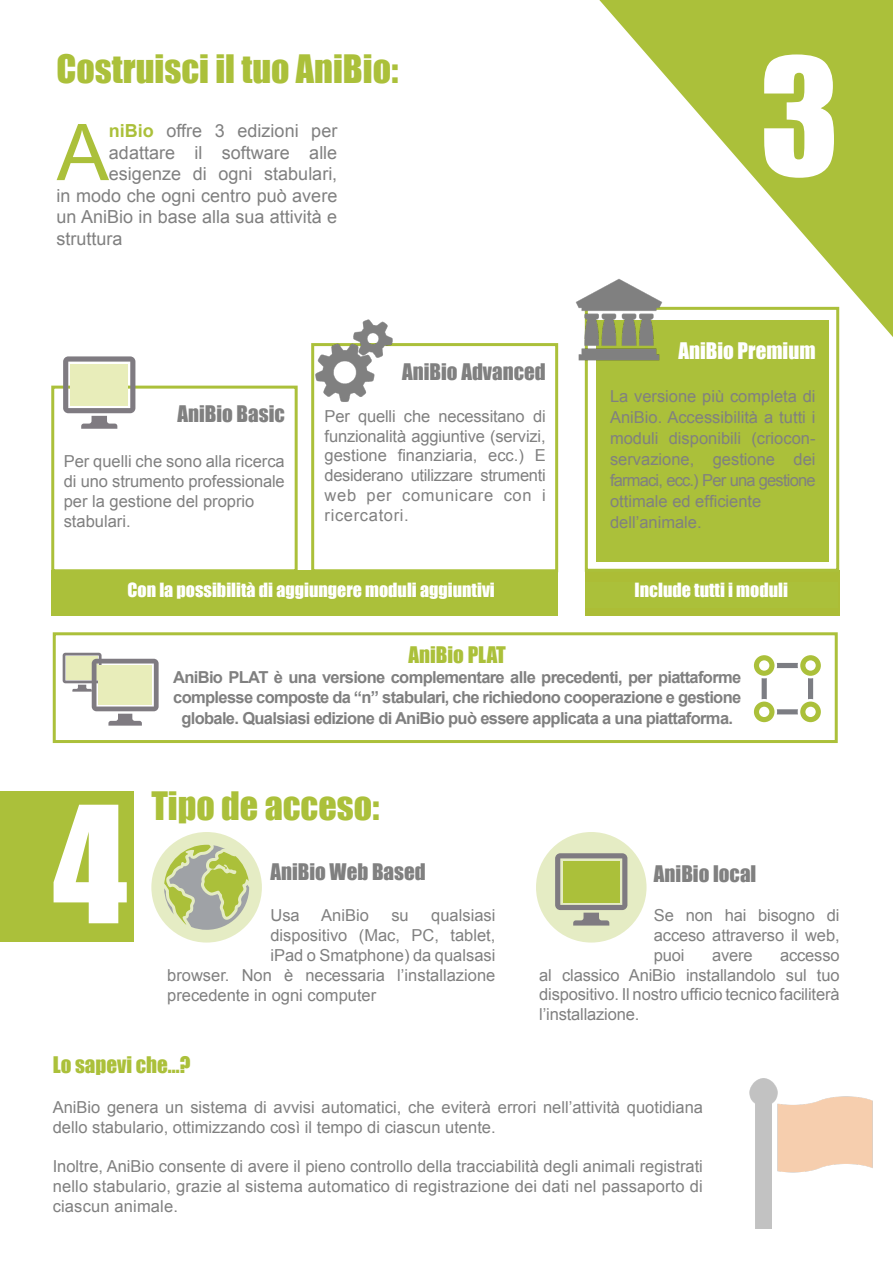
<style>
.page{position:relative;width:893px;height:1263px;background:#fff}
.page>*{position:absolute;margin:0;border:0;box-sizing:border-box;transform-origin:0 0}
.t1{font:150px "Impact";color:#fff}
.t2{font:78.3px "Arial";color:#abc03a}
.t3{font:36px "Impact";color:#abc03a}
.t4{font:21px "Impact";color:#808080}
.t5{font:21px "Impact";color:#abc03a}
.t6{font:21px "Impact";color:#fff}
.t7{font:18px "Arial";color:#808080}
.t8{font:18px "Impact";color:#fff}
.t9{font:16.5px/19.8px "Arial";color:#808080;text-align:justify}
.t10{font:700 16.5px/19.8px "Arial";letter-spacing:-.04em;color:#808080}
.s1{font-weight:700;color:#abc03a}
</style>
<div class="page">
<div style="left:51px;top:386px;width:247px;height:186px;border:3px solid #abc03a"></div>
<div style="left:311px;top:343px;width:247px;height:229px;border:3px solid #abc03a"></div>
<svg style="left:599px;top:0;width:294px;height:337px;fill:#abc03a"></svg>
<div style="left:51px;top:570px;width:507px;height:45px;background:#abc03a"></div>
<div style="left:585px;top:570px;width:254px;height:45px;background:#acbd36"></div>
<div style="left:585px;top:583px;width:253px;height:25px;background:#abc03a"></div>
<div style="left:53px;top:632px;width:785px;height:111px;border:3px solid #abc03a"></div>
<img style="left:749px;top:1078px;width:124px;height:151px">
<div style="left:597px;top:321px;width:232px;height:241px;background:#abc03a"></div>
<div style="left:585px;top:307px;width:254px;height:265px;border:3px solid #abc03a"></div>
<img style="left:311px;top:319px;width:89px;height:87px">
<img style="left:575px;top:274px;width:90px;height:92px">
<svg style="left:63px;top:356px;width:72px;height:73px"></svg>
<svg style="left:63px;top:653px;width:96px;height:73px"></svg>
<div style="left:0;top:791px;width:134px;height:151px;background:#abc03a"></div>
<div style="left:537px;top:833px;width:108px;height:108px;background:#e5ecc4;border-radius:50%"></div>
<div style="left:536px;top:832px;width:111px;height:110px;border:2px solid #abc03a;border-radius:50%"></div>
<svg style="left:555px;top:853px;width:72px;height:72px"></svg>
<div style="left:151px;top:832px;width:111px;height:110px;background:#e5ecc4;border-radius:50%"></div>
<svg style="left:164px;top:845px;width:85px;height:85px"></svg>
<svg style="left:754px;top:655px;width:67px;height:67px"></svg>
<p class="t3" style="left:57px;top:41px;width:343px">Costruisci il tuo AniBio:</p>
<p class="t1" style="left:760px;top:0;width:81px">3</p>
<p class="t2" style="left:57px;top:101px;width:54px">A</p>
<p class="t7" style="left:109px;top:119px;width:230px"><span class="s1">niBio</span> offre 3 edizioni per</p>
<p class="t7" style="left:109px;top:140px;width:230px">adattare il software alle</p>
<p class="t7" style="left:109px;top:162px;width:230px">esigenze di ogni stabulari,</p>
<p class="t7" style="left:57px;top:184px;width:282px">in modo che ogni centro può avere</p>
<p class="t7" style="left:57px;top:205px;width:282px">un AniBio in base alla sua attività e</p>
<p class="t7" style="left:57px;top:227px;width:68px">struttura</p>
<p class="t4" style="left:177px;top:398px;width:109px">AniBio Basic</p>
<p class="t9" style="left:64px;top:452px;width:223px">Per quelli che sono alla ricerca di uno strumento professionale per la gestione del proprio</p>
<p class="t9" style="left:64px;top:511px;width:68px">stabulari.</p>
<p class="t4" style="left:402px;top:356px;width:145px">AniBio Advanced</p>
<p class="t9" style="left:325px;top:406px;width:223px">Per quelli che necessitano di funzionalità aggiuntive (servizi, gestione finanziaria, ecc.) E desiderano utilizzare strumenti web per comunicare con i ricercatori.</p>
<p class="t6" style="left:678px;top:335px;width:139px">AniBio Premium</p>
<p class="t9" style="left:610px;top:386px;width:207px;line-height:21px">La versione più completa di AniBio. Accessibilità a tutti i moduli disponibili (criocon&shy;servazione, gestione dei farmaci, ecc.) Per una gestione ottimale ed efficiente</p>
<p class="t9" style="left:610px;top:512px;width:93px">dell’animale.</p>
<p class="t8" style="left:128px;top:576px;width:369px">Con la possibilità di aggiungere moduli aggiuntivi</p>
<p class="t8" style="left:635px;top:576px;width:155px">Include tutti i moduli</p>
<p class="t5" style="left:409px;top:638px;width:99px">AniBio PLAT</p>
<p class="t10" style="left:173px;top:667px;width:570px">AniBio PLAT è una versione complementare alle precedenti, per piattaforme complesse composte da “n” stabulari, che richiedono cooperazione e gestione</p>
<p class="t10" style="left:181px;top:709px;width:553px">globale. Qualsiasi edizione di AniBio può essere applicata a una piattaforma.</p>
<p class="t1" style="left:53px;top:748px;width:76px">4</p>
<p class="t3" style="left:151px;top:778px;width:230px">Tipo de acceso:</p>
<p class="t4" style="left:270px;top:855px;width:157px">AniBio Web Based</p>
<p class="t9" style="left:270px;top:906px;width:31px">Usa</p>
<p class="t9" style="left:321px;top:906px;width:49px">AniBio</p>
<p class="t9" style="left:391px;top:906px;width:19px">su</p>
<p class="t9" style="left:431px;top:906px;width:66px">qualsiasi</p>
<p class="t9" style="left:270px;top:926px;width:226px">dispositivo (Mac, PC, tablet,</p>
<p class="t9" style="left:270px;top:945px;width:226px">iPad o Smatphone) da qualsasi</p>
<p class="t9" style="left:167px;top:965px;width:330px">browser. Non è necessaria l’installazione</p>
<p class="t9" style="left:167px;top:985px;width:211px">precedente in ogni computer</p>
<p class="t4" style="left:654px;top:857px;width:104px">AniBio local</p>
<p class="t9" style="left:654px;top:905px;width:187px">Se non hai bisogno di acceso attraverso il web, puoi</p>
<p class="t9" style="left:539px;top:945px;width:302px;text-indent:241px">accesso al classico AniBio installandolo sul tuo dispositivo. Il nostro ufficio tecnico faciliterà l’installazione.</p>
<p class="t9" style="left:712px;top:945px;width:42px">avere</p>
<p class="t5" style="left:53px;top:1049px;width:139px">Lo sapevi che...?</p>
<p class="t9" style="left:53px;top:1097px;width:652px">AniBio genera un sistema di avvisi automatici, che eviterà errori nell’attività quotidiana dello stabulario, ottimizzando così il tempo di ciascun utente.</p>
<p class="t9" style="left:53px;top:1157px;width:652px">Inoltre, AniBio consente di avere il pieno controllo della tracciabilità degli animali registrati nello stabulario, grazie al sistema automatico di registrazione dei dati nel passaporto di ciascun animale.</p>
</div>
